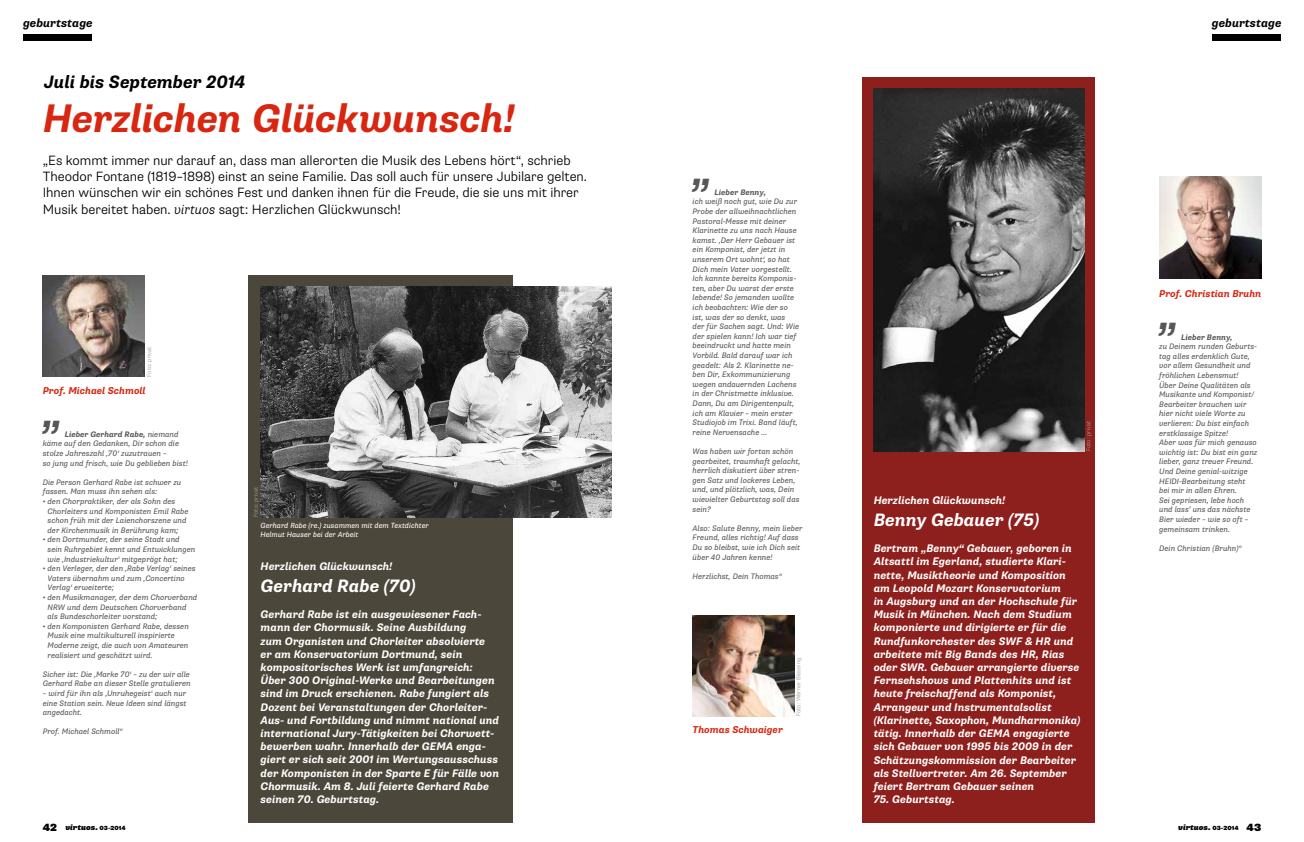
<style>
.page{position:relative;width:1304px;height:842px;background:#fff}
.page>*{position:absolute;margin:0;border:0;box-sizing:border-box;transform-origin:0 0}
.t1{font:italic 700 40.8px "Supria Sans";color:#575756}
.t2{font:italic 700 40px "Supria Sans";letter-spacing:-.01em;color:#d82611}
.t3{font:italic 700 18px "Supria Sans";color:#fff}
.t4{font:italic 700 18px "Supria Sans";letter-spacing:-.005em;color:#000}
.t5{font:300 13.5px/16.2px "Supria Sans";letter-spacing:-.005em;color:#000}
.t6{font:italic 700 12px "Supria Sans";color:#000}
.t7{font:italic 700 11px/13.2px "Supria Sans";color:#fff}
.t8{font:italic 700 10px "Supria Sans";color:#d82611}
.t9{font:italic 8px/9.6px "Supria Sans";color:#575756}
.t10{font:italic 900 8px "Supria Sans";color:#000}
.t11{font:italic 700 8px "Supria Sans";color:#575756}
.t12{font:italic 7.5px/9px "Supria Sans";color:#fff}
.t13{font:300 6px "Supria Sans";color:#9d9d9c}
.s1{font-style:italic}
.s2{font-weight:700}
.s3{font-style:normal;font-size:10.5px}
.s4{font-style:normal;font-size:6px}
</style>
<div class="page">
<img style="left:1159px;top:176px;width:102px;height:102px">
<div style="left:1212px;top:34px;width:69px;height:7px;background:#000"></div>
<div style="left:23px;top:34px;width:69px;height:7px;background:#000"></div>
<div style="left:249px;top:275px;width:264px;height:547px;background:#4c473b"></div>
<img style="left:43px;top:275px;width:101px;height:101px">
<img style="left:261px;top:286px;width:351px;height:231px">
<div style="left:863px;top:77px;width:232px;height:745px;background:#8d1f1c"></div>
<img style="left:693px;top:615px;width:101px;height:101px">
<img style="left:874px;top:88px;width:210px;height:363px">
<h3 class="t6" style="left:23px;top:15px;width:71px">geburtstage</h3>
<h3 class="t6" style="left:1212px;top:15px;width:71px">geburtstage</h3>
<h3 class="t4" style="left:44px;top:71px;width:203px">Juli bis September 2014</h3>
<h2 class="t2" style="left:43px;top:94px;width:474px">Herzlichen Glückwunsch!</h2>
<p class="t5" style="left:43px;top:152px;width:546px">„Es kommt immer nur darauf an, dass man allerorten die Musik des Lebens hört“, schrieb Theodor Fontane (1819–1898) einst an seine Familie. Das soll auch für unsere Jubilare gelten.<br>Ihnen wünschen wir ein schönes Fest und danken ihnen für die Freude, die sie uns mit ihrer Musik bereitet haben. <span class="s1">virtuos</span> sagt: Herzlichen Glückwunsch!</p>
<p class="t13" style="left:145px;top:377px;width:32px;rotate:-90deg">Foto: privat</p>
<p class="t8" style="left:43px;top:385px;width:104px">Prof. Michael Schmoll</p>
<h1 class="t1" style="left:43px;top:388px;width:22px">„</h1>
<p class="t9" style="left:43px;top:429px;width:147px;text-indent:22px"><span class="s2">Lieber Gerhard Rabe,</span> niemand käme auf den Gedanken, Dir schon die stolze Jahreszahl ‚70‘ zuzutrauen –<br>so jung und frisch, wie Du geblieben bist!</p>
<p class="t9" style="left:43px;top:477px;width:140px">Die Person Gerhard Rabe ist schwer zu fassen. Man muss ihn sehen als:</p>
<p class="t9" style="left:48px;top:497px;width:142px;text-indent:-5px">• den Chorpraktiker, der als Sohn des Chorleiters und Komponisten Emil Rabe schon früh mit der Laienchorszene und der Kirchenmusik in Berührung kam;</p>
<p class="t9" style="left:48px;top:535px;width:149px;text-indent:-5px">• den Dortmunder, der seine Stadt und sein Ruhrgebiet kennt und Entwicklungen wie ‚Industriekultur‘ mitgeprägt hat;</p>
<p class="t9" style="left:48px;top:564px;width:150px;text-indent:-5px">• den Verleger, der den ‚Rabe Verlag‘ seines<br>Vaters übernahm und zum ‚Concertino<br>Verlag‘ erweiterte;</p>
<p class="t9" style="left:48px;top:593px;width:151px;text-indent:-5px">• den Musikmanager, der dem Chorverband<br>NRW und dem Deutschen Chorverband als Bundeschorleiter vorstand;</p>
<p class="t9" style="left:48px;top:621px;width:143px;text-indent:-5px">• den Komponisten Gerhard Rabe, dessen Musik eine multikulturell inspirierte Moderne zeigt, die auch von Amateuren realisiert und geschätzt wird.</p>
<p class="t9" style="left:43px;top:669px;width:150px">Sicher ist: Die ‚Marke 70‘ – zu der wir alle<br>Gerhard Rabe an dieser Stelle gratulieren</p>
<p class="t9" style="left:43px;top:689px;width:145px;text-align:justify">– wird für ihn als ‚Unruhegeist‘ auch nur eine Station sein. Neue Ideen sind längst angedacht.</p>
<p class="t9" style="left:43px;top:727px;width:82px">Prof. Michael Schmoll“</p>
<p class="t13" style="left:252px;top:517px;width:32px;rotate:-90deg">Foto: privat</p>
<p class="t12" style="left:261px;top:521px;width:170px">Gerhard Rabe (re.) zusammen mit dem Textdichter<br>Helmut Hauser bei der Arbeit</p>
<h3 class="t7" style="left:261px;top:560px;width:133px">Herzlichen Glückwunsch!</h3>
<h3 class="t3" style="left:261px;top:575px;width:157px">Gerhard Rabe (70)</h3>
<p class="t7" style="left:261px;top:608px;width:240px">Gerhard Rabe ist ein ausgewiesener Fach&shy;mann der Chormusik. Seine Ausbildung<br>zum Organisten und Chorleiter absolvierte er am Konservatorium Dortmund, sein kompositorisches Werk ist umfangreich:<br>Über 300 Original-Werke und Bearbeitungen sind im Druck erschienen. Rabe fungiert als Dozent bei Veranstaltungen der Chorleiter-Aus- und Fortbildung und nimmt national und international Jury-Tätigkeiten bei Chorwett&shy;bewerben wahr. Innerhalb der GEMA enga&shy;giert er sich seit 2001 im Wertungsausschuss der Komponisten in der Sparte E für Fälle von Chormusik. Am 8. Juli feierte Gerhard Rabe seinen 70. Geburtstag.</p>
<h1 class="t1" style="left:693px;top:146px;width:22px">„</h1>
<p class="t11" style="left:715px;top:187px;width:53px">Lieber Benny,</p>
<p class="t9" style="left:693px;top:197px;width:108px">ich weiß noch gut, wie Du zur<br>Probe der allweihnachtlichen<br>Pastoral-Messe mit deiner<br>Klarinette zu uns nach Hause kamst. ‚Der Herr Gebauer ist ein Komponist, der jetzt in unserem Ort wohnt‘, so hat<br>Dich mein Vater vorgestellt.<br>Ich kannte bereits Komponis&shy;ten, aber Du warst der erste lebende! So jemanden wollte ich beobachten: Wie der so ist, was der so denkt, was der für Sachen sagt. Und: Wie der spielen kann! Ich war tief beeindruckt und hatte mein<br>Vorbild. Bald darauf war ich geadelt: Als 2. Klarinette ne&shy;ben Dir, Exkommunizierung wegen andauernden Lachens in der Christmette inklusive.<br>Dann, Du am Dirigentenpult, ich am Klavier – mein erster<br>Studiojob im Trixi. Band läuft, reine Nervensache …</p>
<p class="t9" style="left:693px;top:447px;width:109px">Was haben wir fortan schön gearbeitet, traumhaft gelacht, herrlich diskutiert über stren&shy;gen Satz und lockeres Leben, und, und plötzlich, was, Dein wievielter Geburtstag soll das sein?</p>
<p class="t9" style="left:693px;top:523px;width:111px">Also: Salute Benny, mein lieber<br>Freund, alles richtig! Auf dass<br>Du so bleibst, wie ich Dich seit über 40 Jahren kenne!</p>
<p class="t9" style="left:693px;top:571px;width:91px">Herzlichst, Dein Thomas“</p>
<p class="t8" style="left:693px;top:723px;width:92px">Thomas Schwaiger</p>
<p class="t13" style="left:795px;top:716px;width:60px;rotate:-90deg">Foto: Werner Blessing</p>
<p class="t13" style="left:1085px;top:451px;width:32px;rotate:-90deg">Foto: privat</p>
<h3 class="t7" style="left:874px;top:494px;width:133px">Herzlichen Glückwunsch!</h3>
<h3 class="t3" style="left:874px;top:509px;width:167px">Benny Gebauer (75)</h3>
<p class="t7" style="left:874px;top:542px;width:208px">Bertram „Benny“ Gebauer, geboren in Altsattl im Egerland, studierte Klari&shy;nette, Musiktheorie und Komposition am Leopold Mozart Konservatorium<br>in Augsburg und an der Hochschule für Musik in München. Nach dem Studium komponierte und dirigierte er für die Rundfunkorchester des SWF &amp; HR und arbeitete mit Big Bands des HR, Rias oder SWR. Gebauer arrangierte diverse Fernsehshows und Plattenhits und ist heute freischaffend als Komponist, Arrangeur und Instrumentalsolist (Klarinette, Saxophon, Mundharmonika) tätig. Innerhalb der GEMA engagierte sich Gebauer von 1995 bis 2009 in der Schätzungskommission der Bearbeiter als Stellvertreter. Am 26. September feiert Bertram Gebauer seinen</p>
<h3 class="t7" style="left:874px;top:793px;width:83px">75. Geburtstag.</h3>
<p class="t8" style="left:1159px;top:287px;width:104px">Prof. Christian Bruhn</p>
<h1 class="t1" style="left:1159px;top:290px;width:22px">„</h1>
<p class="t11" style="left:1181px;top:332px;width:53px">Lieber Benny,</p>
<p class="t9" style="left:1159px;top:342px;width:100px">zu Deinem runden Geburts&shy;tag alles erdenklich Gute, vor allem Gesundheit und fröhlichen Lebensmut!<br>Über Deine Qualitäten als<br>Musikante und Komponist/<br>Bearbeiter brauchen wir hier nicht viele Worte zu verlieren: Du bist einfach erstklassige Spitze!<br>Aber was für mich genauso wichtig ist: Du bist ein ganz lieber, ganz treuer Freund.<br>Und Deine genial-witzige<br>HEIDI-Bearbeitung steht bei mir in allen Ehren.<br>Sei gepriesen, lebe hoch und lass’ uns das nächste<br>Bier wieder – wie so oft – gemeinsam trinken.</p>
<p class="t9" style="left:1159px;top:543px;width:84px">Dein Christian (Bruhn)“</p>
<p class="t10" style="left:43px;top:822px;width:85px"><span class="s3">42</span> virtuos. <span class="s4">03-2014</span></p>
<p class="t10" style="left:1178px;top:822px;width:85px">virtuos. <span class="s4">03-2014</span> <span class="s3">43</span></p>
</div>
